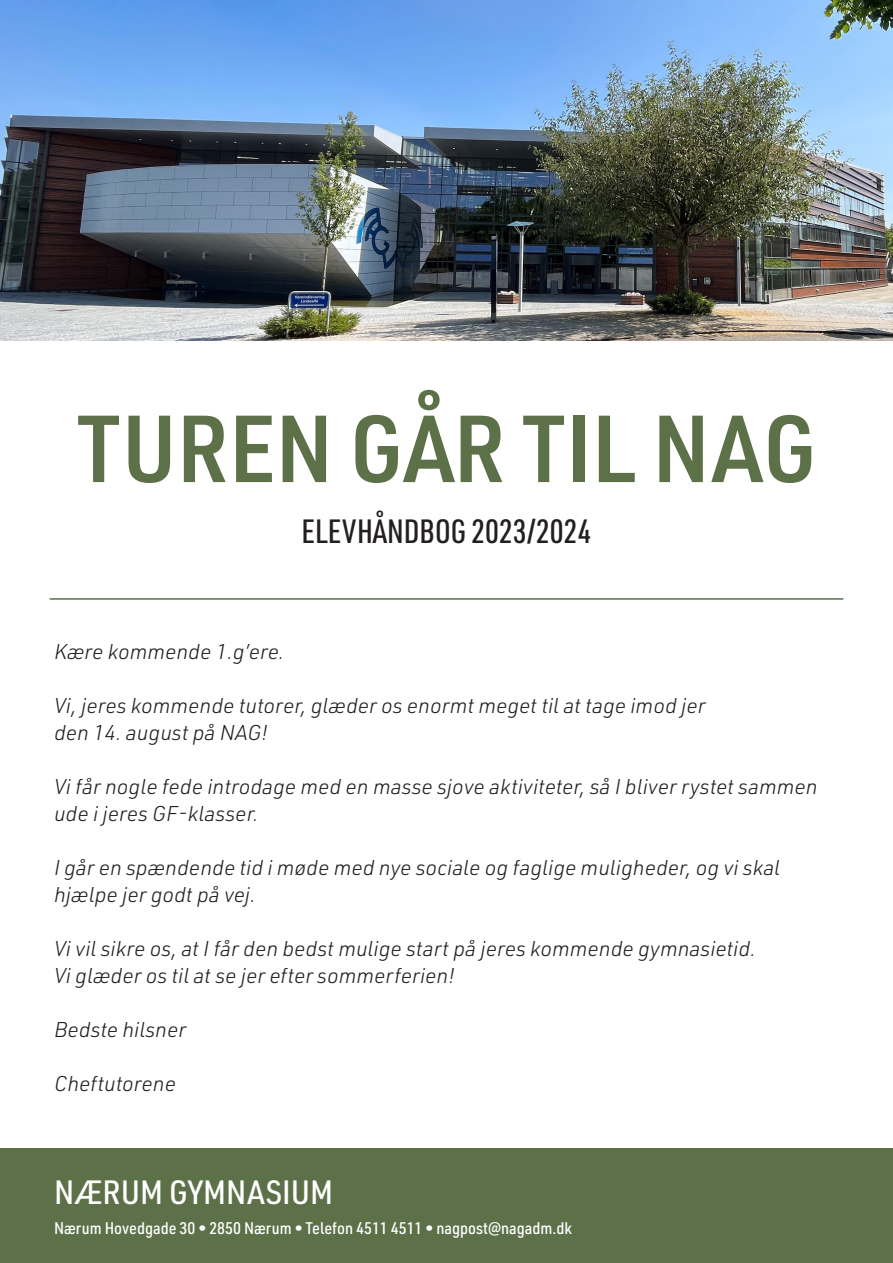
<style>
.page{position:relative;width:893px;height:1263px;background:#fff}
.page>*{position:absolute;margin:0;border:0;box-sizing:border-box;transform-origin:0 0}
.t1{font:600 93px "URWDIN Semi Cond";letter-spacing:.01em;color:#5d7149}
.t2{font:500 33px "URWDIN Cond";color:#231f20}
.Overskrift{font:500 33px "URWDIN Semi Cond";color:#fff}
.t3{font:italic 300 21px/27px "URWDIN";color:#231f20}
.Overskrift-2{font:500 16.5px "URWDIN Semi Cond";color:#fff}
</style>
<div class="page">
<img style="left:0;top:0;width:893px;height:340px">
<hr style="left:50px;top:598px;width:793px;height:2px;background:#5d7149">
<div style="left:0;top:1148px;width:893px;height:115px;background:#5d7149"></div>
<p class="t1" style="left:77px;top:386px;width:740px">TUREN GÅR TIL NAG</p>
<p class="t2" style="left:302px;top:510px;width:291px">ELEVHÅNDBOG 2023/2024</p>
<p class="t3" style="left:54px;top:638px;width:232px">Kære kommende 1.g’ere.</p>
<p class="t3" style="left:54px;top:692px;width:653px">Vi, jeres kommende tutorer, glæder os enormt meget til at tage imod jer</p>
<p class="t3" style="left:54px;top:719px;width:215px">den 14. august på NAG!</p>
<p class="t3" style="left:54px;top:773px;width:765px">Vi får nogle fede introdage med en masse sjove aktiviteter, så I bliver rystet sammen ude i jeres GF-klasser.</p>
<p class="t3" style="left:54px;top:854px;width:728px">I går en spændende tid i møde med nye sociale og faglige muligheder, og vi skal</p>
<p class="t3" style="left:54px;top:881px;width:204px">hjælpe jer godt på vej.</p>
<p class="t3" style="left:54px;top:935px;width:703px">Vi vil sikre os, at I får den bedst mulige start på jeres kommende gymnasietid.</p>
<p class="t3" style="left:54px;top:962px;width:402px">Vi glæder os til at se jer efter sommerferien!</p>
<p class="t3" style="left:54px;top:1016px;width:134px">Bedste hilsner</p>
<p class="t3" style="left:54px;top:1070px;width:124px">Cheftutorene</p>
<p class="Overskrift" style="left:54px;top:1171px;width:281px">NÆRUM GYMNASIUM</p>
<p class="Overskrift-2" style="left:54px;top:1217px;width:520px">Nærum Hovedgade 30 • 2850 Nærum • Telefon 4511 4511 • nagpost@nagadm.dk</p>
</div>
